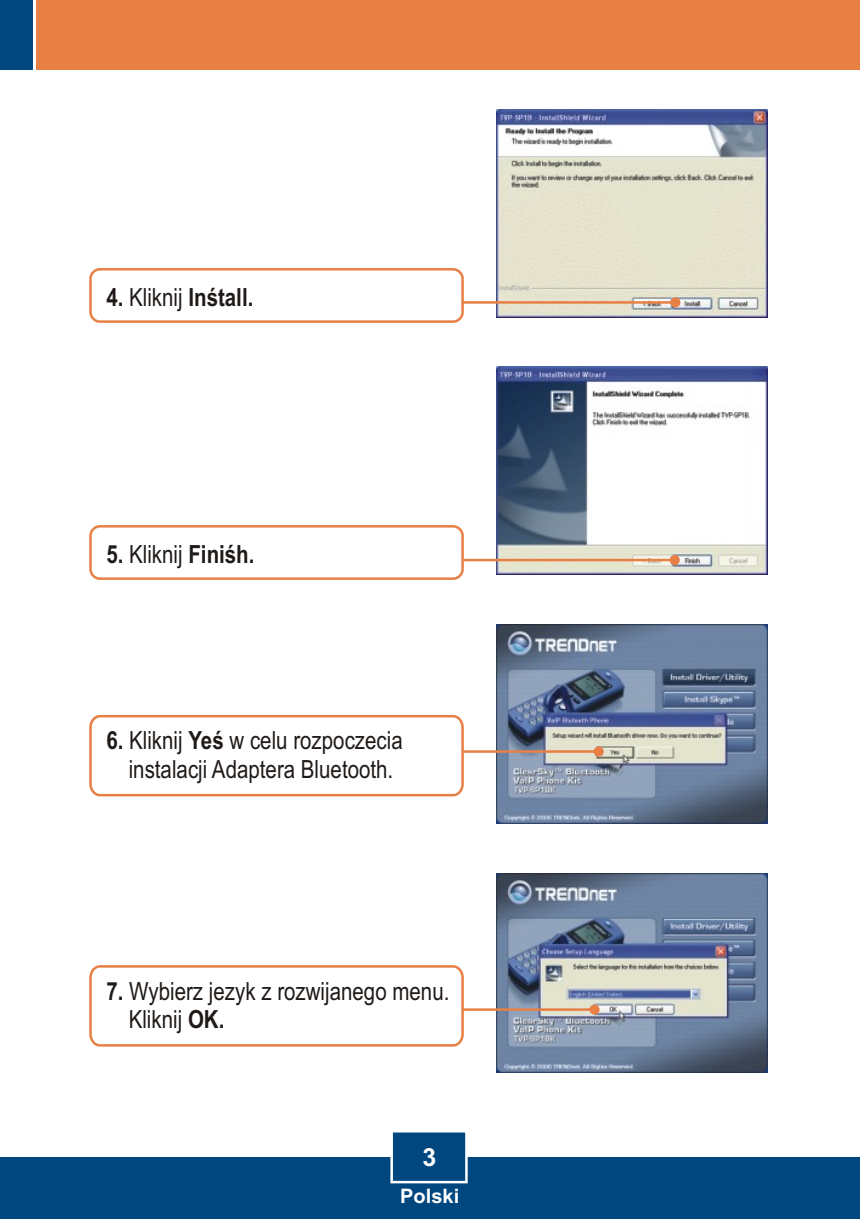
<style>
.page{position:relative;width:860px;height:1219px;background:#fff}
.page>*{position:absolute;margin:0;border:0;box-sizing:border-box;transform-origin:0 0}
.t1{font:25px/28.2px "Arial Narrow";color:#1f1a17;text-align:center}
.t2{font:700 25px "Arial Narrow";color:#1f1a17}
.t3{font:700 25px "Arial";color:#fff}
.t4{font:700 20px "Arial";color:#fff}
.s1{font-weight:400}
.s2{font-weight:700}
</style>
<div class="page">
<div style="left:0;top:1157px;width:859px;height:62px;background:#004780"></div>
<div style="left:36px;top:0;width:823px;height:70px;background:#e88045"></div>
<div style="left:0;top:0;width:33px;height:70px;background:#004780"></div>
<svg style="left:390px;top:1132px;width:78px;height:52px"></svg>
<img style="left:497px;top:624px;width:270px;height:199px">
<img style="left:497px;top:109px;width:270px;height:208px">
<img style="left:497px;top:367px;width:270px;height:208px">
<svg style="left:463px;top:297px;width:217px;height:10px;background:#e3c6ac"></svg>
<div style="left:89px;top:268px;width:374px;height:55px;background:#fff;border:3px solid #e88045;border-radius:9px"></div>
<svg style="left:463px;top:555px;width:216px;height:10px;background:#e7cbaf"></svg>
<div style="left:89px;top:525px;width:374px;height:55px;background:#fff;border:3px solid #e88045;border-radius:9px"></div>
<svg style="left:89px;top:714px;width:514px;height:83px"></svg>
<img style="left:497px;top:873px;width:270px;height:200px">
<svg style="left:89px;top:964px;width:510px;height:84px"></svg>
<p class="t2" style="left:106px;top:288px;width:148px">4. <span class="s1">Kliknij</span> Install.</p>
<p class="t2" style="left:106px;top:545px;width:150px">5. <span class="s1">Kliknij</span> Finish.</p>
<p class="t1" style="left:106px;top:729px;width:298px"><span class="s2">6.</span> Kliknij <span class="s2">Yes</span> w celu rozpoczecia instalacji Adaptera Bluetooth.</p>
<p class="t1" style="left:129px;top:979px;width:322px;text-align:left;text-indent:-22px"><span class="s2">7.</span> Wybierz jezyk z rozwijanego menu.<br>Kliknij <span class="s2">OK.</span></p>
<p class="t3" style="left:422px;top:1147px;width:15px">3</p>
<p class="t4" style="left:400px;top:1188px;width:60px">Polski</p>
</div>
